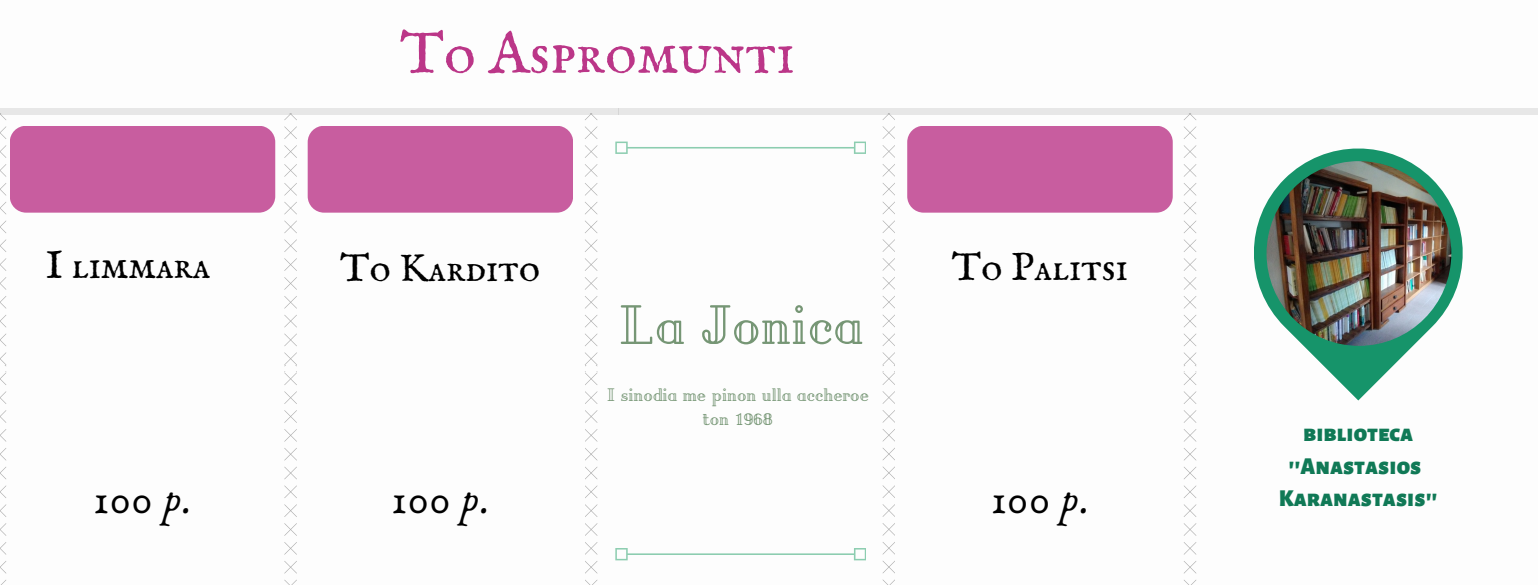
<style>
.page{position:relative;width:1538px;height:585px;background:#fff}
.page>*{position:absolute;margin:0;border:0;box-sizing:border-box;transform-origin:0 0}
.t1{font:60px "IM FELL English SC";color:#bb3688}
.t2{font:54px "Pirou";color:#769675}
.t3{font:41.75px "Anaktoria";color:#000}
.t4{font:40px "IM FELL English SC";color:#000}
.t5{font:900 23.75px/32.8px "Alegreya Sans SC";color:#107956;text-align:center}
.t6{font:17.5px "Pirou";color:#769675}
</style>
<div class="page">
<svg style="left:284px;top:315px;width:13px;height:12px"></svg>
<svg style="left:284px;top:334px;width:13px;height:12px"></svg>
<svg style="left:284px;top:277px;width:13px;height:13px"></svg>
<svg style="left:284px;top:296px;width:13px;height:13px"></svg>
<svg style="left:284px;top:239px;width:13px;height:13px"></svg>
<svg style="left:284px;top:258px;width:13px;height:13px"></svg>
<svg style="left:284px;top:202px;width:13px;height:12px"></svg>
<svg style="left:284px;top:221px;width:13px;height:12px"></svg>
<svg style="left:284px;top:164px;width:13px;height:13px"></svg>
<svg style="left:284px;top:183px;width:13px;height:13px"></svg>
<svg style="left:284px;top:126px;width:13px;height:13px"></svg>
<svg style="left:284px;top:145px;width:13px;height:13px"></svg>
<svg style="left:284px;top:115px;width:13px;height:5px"></svg>
<svg style="left:284px;top:352px;width:13px;height:33px"></svg>
<svg style="left:284px;top:410px;width:13px;height:13px"></svg>
<svg style="left:284px;top:391px;width:13px;height:13px"></svg>
<svg style="left:284px;top:448px;width:13px;height:13px"></svg>
<svg style="left:284px;top:429px;width:13px;height:13px"></svg>
<svg style="left:284px;top:485px;width:13px;height:13px"></svg>
<svg style="left:284px;top:467px;width:13px;height:12px"></svg>
<svg style="left:284px;top:523px;width:13px;height:13px"></svg>
<svg style="left:284px;top:504px;width:13px;height:13px"></svg>
<svg style="left:284px;top:561px;width:13px;height:13px"></svg>
<svg style="left:284px;top:542px;width:13px;height:13px"></svg>
<svg style="left:284px;top:580px;width:13px;height:5px"></svg>
<div style="left:0;top:108px;width:618px;height:7px;background:#e7e7e7"></div>
<div style="left:618px;top:108px;width:619px;height:7px;background:#e7e7e7"></div>
<div style="left:1237px;top:108px;width:301px;height:7px;background:#e7e7e7"></div>
<svg style="left:585px;top:315px;width:12px;height:12px"></svg>
<svg style="left:585px;top:334px;width:12px;height:12px"></svg>
<svg style="left:585px;top:277px;width:12px;height:13px"></svg>
<svg style="left:585px;top:296px;width:12px;height:13px"></svg>
<svg style="left:585px;top:239px;width:12px;height:13px"></svg>
<svg style="left:585px;top:258px;width:12px;height:13px"></svg>
<svg style="left:585px;top:202px;width:12px;height:12px"></svg>
<svg style="left:585px;top:221px;width:12px;height:12px"></svg>
<svg style="left:585px;top:164px;width:12px;height:13px"></svg>
<svg style="left:585px;top:183px;width:12px;height:13px"></svg>
<svg style="left:585px;top:126px;width:12px;height:13px"></svg>
<svg style="left:585px;top:145px;width:12px;height:13px"></svg>
<svg style="left:585px;top:114px;width:12px;height:6px"></svg>
<svg style="left:585px;top:352px;width:12px;height:33px"></svg>
<svg style="left:585px;top:410px;width:12px;height:13px"></svg>
<svg style="left:585px;top:391px;width:12px;height:13px"></svg>
<svg style="left:585px;top:448px;width:12px;height:13px"></svg>
<svg style="left:585px;top:429px;width:12px;height:13px"></svg>
<svg style="left:585px;top:485px;width:12px;height:13px"></svg>
<svg style="left:585px;top:467px;width:12px;height:12px"></svg>
<svg style="left:585px;top:523px;width:12px;height:13px"></svg>
<svg style="left:585px;top:504px;width:12px;height:13px"></svg>
<svg style="left:585px;top:561px;width:12px;height:13px"></svg>
<svg style="left:585px;top:542px;width:12px;height:13px"></svg>
<svg style="left:585px;top:580px;width:12px;height:5px"></svg>
<svg style="left:882px;top:315px;width:13px;height:12px"></svg>
<svg style="left:882px;top:333px;width:13px;height:13px"></svg>
<svg style="left:882px;top:277px;width:13px;height:13px"></svg>
<svg style="left:882px;top:296px;width:13px;height:12px"></svg>
<svg style="left:882px;top:239px;width:13px;height:13px"></svg>
<svg style="left:882px;top:258px;width:13px;height:13px"></svg>
<svg style="left:882px;top:202px;width:13px;height:12px"></svg>
<svg style="left:882px;top:220px;width:13px;height:13px"></svg>
<svg style="left:882px;top:164px;width:13px;height:13px"></svg>
<svg style="left:882px;top:183px;width:13px;height:12px"></svg>
<svg style="left:882px;top:126px;width:13px;height:13px"></svg>
<svg style="left:882px;top:145px;width:13px;height:13px"></svg>
<svg style="left:882px;top:114px;width:13px;height:6px"></svg>
<svg style="left:882px;top:352px;width:13px;height:33px"></svg>
<svg style="left:883px;top:410px;width:12px;height:13px"></svg>
<svg style="left:883px;top:391px;width:12px;height:13px"></svg>
<svg style="left:883px;top:448px;width:12px;height:12px"></svg>
<svg style="left:883px;top:429px;width:12px;height:13px"></svg>
<svg style="left:883px;top:485px;width:12px;height:13px"></svg>
<svg style="left:883px;top:466px;width:12px;height:13px"></svg>
<svg style="left:883px;top:523px;width:12px;height:13px"></svg>
<svg style="left:883px;top:504px;width:12px;height:13px"></svg>
<svg style="left:883px;top:561px;width:12px;height:12px"></svg>
<svg style="left:883px;top:542px;width:12px;height:13px"></svg>
<svg style="left:883px;top:579px;width:12px;height:6px"></svg>
<svg style="left:1184px;top:315px;width:12px;height:12px"></svg>
<svg style="left:1184px;top:334px;width:12px;height:12px"></svg>
<svg style="left:1183px;top:277px;width:13px;height:13px"></svg>
<svg style="left:1183px;top:296px;width:13px;height:13px"></svg>
<svg style="left:1183px;top:239px;width:13px;height:13px"></svg>
<svg style="left:1183px;top:258px;width:13px;height:13px"></svg>
<svg style="left:1183px;top:202px;width:13px;height:12px"></svg>
<svg style="left:1184px;top:221px;width:12px;height:12px"></svg>
<svg style="left:1183px;top:164px;width:13px;height:13px"></svg>
<svg style="left:1183px;top:183px;width:13px;height:13px"></svg>
<svg style="left:1183px;top:126px;width:13px;height:13px"></svg>
<svg style="left:1183px;top:145px;width:13px;height:13px"></svg>
<svg style="left:1184px;top:114px;width:12px;height:6px"></svg>
<svg style="left:1183px;top:352px;width:13px;height:33px"></svg>
<svg style="left:1184px;top:410px;width:12px;height:13px"></svg>
<svg style="left:1184px;top:391px;width:12px;height:13px"></svg>
<svg style="left:1184px;top:448px;width:12px;height:13px"></svg>
<svg style="left:1184px;top:429px;width:12px;height:13px"></svg>
<svg style="left:1184px;top:485px;width:12px;height:13px"></svg>
<svg style="left:1184px;top:467px;width:12px;height:12px"></svg>
<svg style="left:1184px;top:523px;width:12px;height:13px"></svg>
<svg style="left:1184px;top:504px;width:12px;height:13px"></svg>
<svg style="left:1184px;top:561px;width:12px;height:13px"></svg>
<svg style="left:1184px;top:542px;width:12px;height:13px"></svg>
<svg style="left:1184px;top:580px;width:12px;height:5px"></svg>
<div style="left:10px;top:126px;width:265px;height:87px;background:#c85d9f;border-radius:16px"></div>
<div style="left:308px;top:126px;width:265px;height:87px;background:#c85d9f;border-radius:16px"></div>
<div style="left:907px;top:126px;width:265px;height:87px;background:#c85d9f;border-radius:16px"></div>
<svg style="left:1254px;top:148px;width:208px;height:253px"></svg>
<img style="left:1266px;top:161px;width:185px;height:185px;border-radius:50%">
<svg style="left:615px;top:142px;width:251px;height:12px"></svg>
<svg style="left:615px;top:548px;width:251px;height:12px"></svg>
<svg style="left:0;top:315px;width:6px;height:12px"></svg>
<svg style="left:0;top:334px;width:6px;height:12px"></svg>
<svg style="left:0;top:277px;width:6px;height:13px"></svg>
<svg style="left:0;top:296px;width:6px;height:13px"></svg>
<svg style="left:0;top:239px;width:6px;height:13px"></svg>
<svg style="left:0;top:258px;width:6px;height:13px"></svg>
<svg style="left:0;top:202px;width:6px;height:12px"></svg>
<svg style="left:0;top:221px;width:6px;height:12px"></svg>
<svg style="left:0;top:164px;width:6px;height:13px"></svg>
<svg style="left:0;top:183px;width:6px;height:13px"></svg>
<svg style="left:0;top:126px;width:6px;height:13px"></svg>
<svg style="left:0;top:145px;width:6px;height:13px"></svg>
<svg style="left:0;top:352px;width:6px;height:33px"></svg>
<svg style="left:0;top:410px;width:6px;height:13px"></svg>
<svg style="left:0;top:391px;width:6px;height:13px"></svg>
<svg style="left:0;top:448px;width:6px;height:13px"></svg>
<svg style="left:0;top:429px;width:6px;height:13px"></svg>
<svg style="left:0;top:485px;width:6px;height:13px"></svg>
<svg style="left:0;top:467px;width:6px;height:12px"></svg>
<svg style="left:0;top:523px;width:6px;height:13px"></svg>
<svg style="left:0;top:504px;width:6px;height:13px"></svg>
<svg style="left:0;top:561px;width:6px;height:13px"></svg>
<svg style="left:0;top:542px;width:6px;height:13px"></svg>
<p class="t1" style="left:400px;top:18px;width:396px">To Aspromunti</p>
<p class="t4" style="left:46px;top:242px;width:166px">I limmara</p>
<p class="t4" style="left:340px;top:245px;width:202px">To Kardito</p>
<p class="t2" style="left:619px;top:293px;width:245px">La Jonica</p>
<p class="t6" style="left:607px;top:384px;width:263px">I sinodia me pinon ulla accheroe</p>
<p class="t6" style="left:703px;top:409px;width:72px">ton 1968</p>
<p class="t4" style="left:952px;top:243px;width:178px">To Palitsi</p>
<p class="t3" style="left:93px;top:474px;width:100px">100 p.</p>
<p class="t3" style="left:391px;top:474px;width:100px">100 p.</p>
<p class="t3" style="left:990px;top:474px;width:100px">100 p.</p>
<p class="t5" style="left:1303px;top:417px;width:112px">biblioteca</p>
<p class="t5" style="left:1278px;top:450px;width:160px">''Anastasios<br>Karanastasis''</p>
</div>
